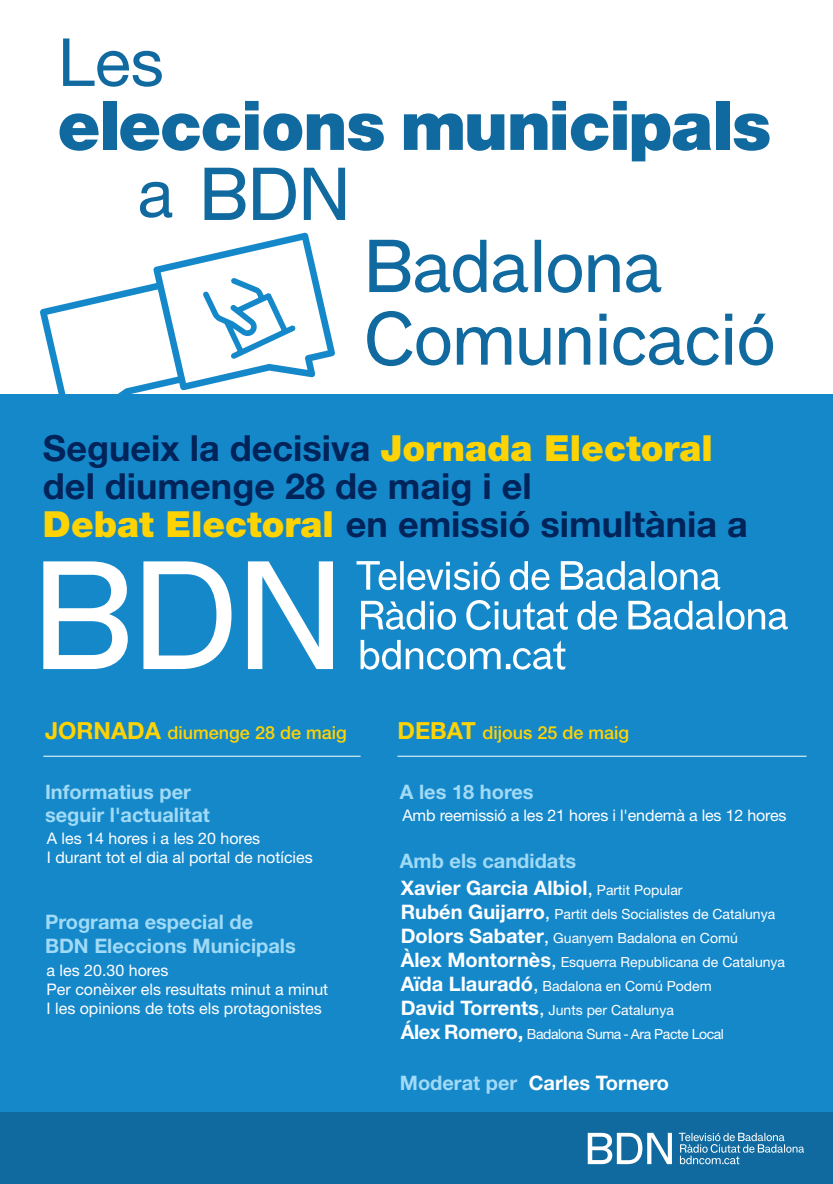
<style>
.page{position:relative;width:833px;height:1184px;background:#fff}
.page>*{position:absolute;margin:0;border:0;box-sizing:border-box;transform-origin:0 0}
.t1{font:900 68.6px "Helvetica Neue LT Std";letter-spacing:-.02em;color:#106a9f}
.t2{font:66.4px "Helvetica Neue LT Std";color:#106a9f}
.t3{font:700 36px/38px "Helvetica Neue LT Std";color:#002359}
.t4{font:700 20px/23.6px "Helvetica Neue LT Std";color:#a0daf6}
.t5{font:700 20px/27.4px "Helvetica Neue LT Std";color:#fff}
.t6{font:500 18px "Helvetica Neue LT Std";color:#fed304}
.t7{font:16px/19.2px "Helvetica Neue LT Std";color:#fff}
.t8{font:14px/24px "Helvetica Neue LT Std";color:#fff}
.s1{font-weight:900;color:#fed304}
.s2{font-weight:700;font-size:23.6px}
.s3{color:#a0daf6}
.s4{font-weight:400}
.s5{font-weight:400;font-size:14px}
.s6{font-weight:700;font-size:20px}
.s7{font-size:20px}
</style>
<div class="page">
<svg style="left:40px;top:232px;width:295px;height:162px"></svg>
<svg style="left:201px;top:276px;width:96px;height:84px"></svg>
<div style="left:0;top:394px;width:832px;height:790px;background:#1588ca"></div>
<svg style="left:367px;top:311px;width:405px;height:55px"></svg>
<svg style="left:369px;top:240px;width:292px;height:53px"></svg>
<svg style="left:204px;top:168px;width:141px;height:52px"></svg>
<svg style="left:43px;top:561px;width:290px;height:108px"></svg>
<svg style="left:361px;top:600px;width:427px;height:30px"></svg>
<svg style="left:356px;top:561px;width:364px;height:29px"></svg>
<svg style="left:360px;top:640px;width:205px;height:30px"></svg>
<hr style="left:43px;top:756px;width:317px;height:1px;background:#fff">
<hr style="left:397px;top:756px;width:409px;height:1px;background:#fff">
<div style="left:0;top:1112px;width:832px;height:72px;background:#106a9f"></div>
<svg style="left:587px;top:1133px;width:84px;height:31px"></svg>
<svg style="left:678px;top:1133px;width:126px;height:31px"></svg>
<h2 class="t2" style="left:58px;top:23px;width:107px">Les</h2>
<h1 class="t1" style="left:57px;top:85px;width:715px">eleccions municipals</h1>
<h2 class="t2" style="left:137px;top:154px;width:37px">a</h2>
<h3 class="t3" style="left:43px;top:428px;width:706px">Segueix la decisiva <span class="s1">Jornada Electoral </span>del diumenge 28 de maig i el<br><span class="s1">Debat Electoral</span> en emissió simultània a</h3>
<p class="t6" style="left:45px;top:722px;width:303px"><span class="s2">JORNADA</span> diumenge 28 de maig</p>
<p class="t6" style="left:397px;top:722px;width:233px"><span class="s2">DEBAT</span> dijous 25 de maig</p>
<h3 class="t4" style="left:45px;top:779px;width:166px">Informatius per seguir l'actualitat</h3>
<p class="t7" style="left:47px;top:828px;width:267px">A les 14 hores i a les 20 hores<br>I durant tot el dia al portal de notícies</p>
<h3 class="t4" style="left:45px;top:910px;width:252px">Programa especial de<br>BDN Eleccions Municipals</h3>
<p class="t7" style="left:47px;top:960px;width:283px">a les 20.30 hores<br>Per conèixer els resultats minut a minut<br>I les opinions de tots els protagonistes</p>
<h3 class="t4" style="left:400px;top:779px;width:135px">A les 18 hores</h3>
<p class="t7" style="left:402px;top:806px;width:385px">Amb reemissió a les 21 hores i l'endemà a les 12 hores</p>
<h3 class="t5" style="left:400px;top:846px;width:284px"><span class="s3">Amb els candidats<br></span>Xavier Garcia Albiol<span class="s4">,</span> <span class="s5">Partit Popular</span></h3>
<p class="t8" style="left:400px;top:902px;width:386px"><span class="s6">Rubén Guijarro</span><span class="s7">,</span> Partit dels Socialistes de Catalunya <span class="s6">Dolors Sabater</span><span class="s7">,</span> Guanyem Badalona en Comú<br><span class="s6">Àlex Montornès</span><span class="s7">,</span> Esquerra Republicana de Catalunya <span class="s6">Aïda Llauradó</span><span class="s7">,</span> Badalona en Comú Podem<br><span class="s6">David Torrents</span><span class="s7">,</span> Junts per Catalunya<br><span class="s6">Álex Romero,</span> Badalona Suma - Ara Pacte Local</p>
<h3 class="t5" style="left:400px;top:1069px;width:271px"><span class="s3">Moderat per</span> Carles Tornero</h3>
</div>
